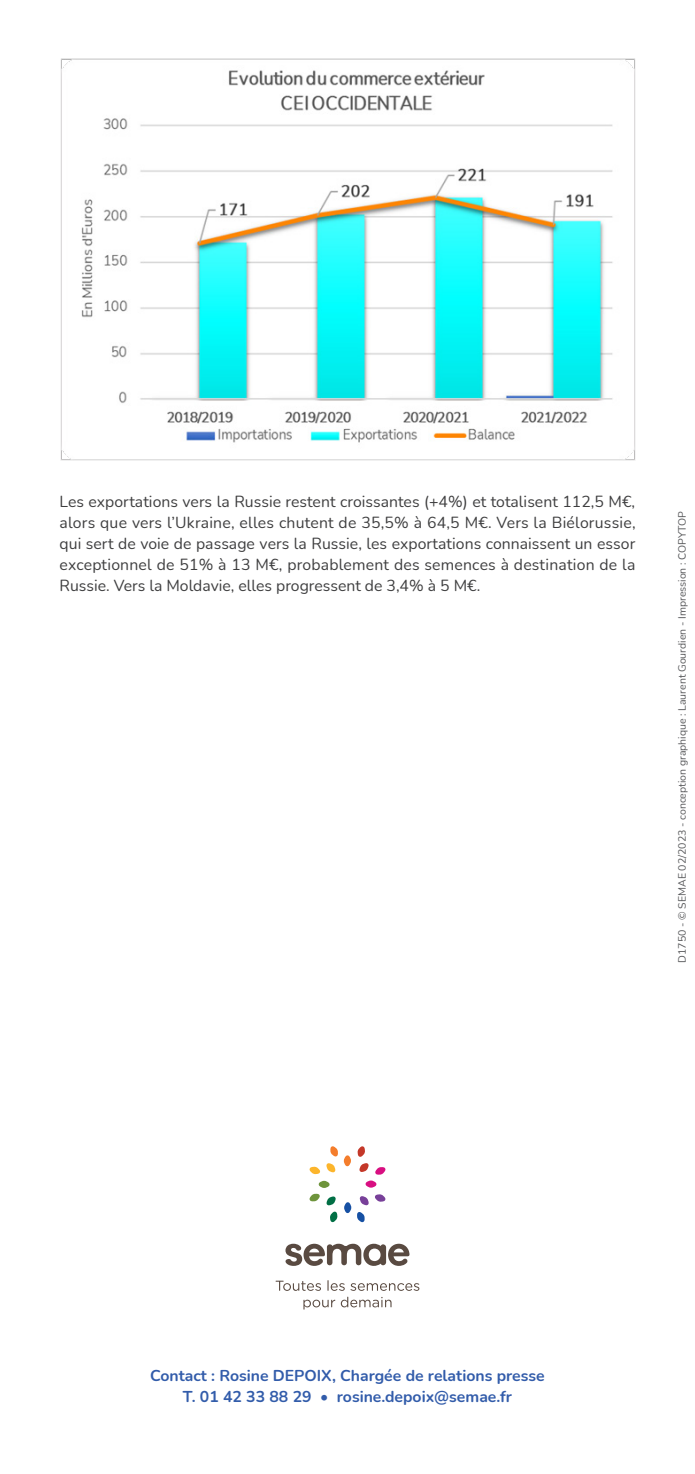
<style>
.page{position:relative;width:695px;height:1474px;background:#fff}
.page>*{position:absolute;margin:0;border:0;box-sizing:border-box;transform-origin:0 0}
.Texte{font:15.75px/21px "Nunito";color:#3e3e3f;text-align:justify}
.contact{font:700 15.75px "Nunito";color:#325caa}
.t1{font:10.5px "Nunito";color:#57585a}
</style>
<div class="page">
<img style="left:60px;top:59px;width:575px;height:402px">
<svg style="left:344px;top:1155px;width:7px;height:11px"></svg>
<svg style="left:326px;top:1163px;width:9px;height:9px"></svg>
<svg style="left:330px;top:1146px;width:8px;height:10px"></svg>
<svg style="left:309px;top:1166px;width:11px;height:8px"></svg>
<svg style="left:309px;top:1193px;width:11px;height:8px"></svg>
<svg style="left:330px;top:1211px;width:7px;height:11px"></svg>
<svg style="left:357px;top:1212px;width:8px;height:10px"></svg>
<svg style="left:375px;top:1167px;width:11px;height:7px"></svg>
<svg style="left:318px;top:1180px;width:12px;height:7px"></svg>
<svg style="left:326px;top:1196px;width:10px;height:9px"></svg>
<svg style="left:344px;top:1202px;width:7px;height:11px"></svg>
<svg style="left:359px;top:1194px;width:27px;height:11px"></svg>
<svg style="left:365px;top:1180px;width:11px;height:7px"></svg>
<svg style="left:357px;top:1146px;width:12px;height:26px"></svg>
<svg style="left:275px;top:1280px;width:46px;height:10px"></svg>
<svg style="left:327px;top:1280px;width:92px;height:10px"></svg>
<svg style="left:303px;top:1299px;width:32px;height:10px"></svg>
<svg style="left:341px;top:1296px;width:50px;height:11px"></svg>
<svg style="left:285px;top:1243px;width:125px;height:22px"></svg>
<p class="Texte" style="left:60px;top:490px;width:577px">Les exportations vers la Russie restent croissantes (+4%) et totalisent 112,5 M€, alors que vers l’Ukraine, elles chutent de 35,5% à 64,5 M€. Vers la Biélorussie, qui sert de voie de passage vers la Russie, les exportations connaissent un essor exceptionnel de 51% à 13 M€, probablement des semences à destination de la Russie. Vers la Moldavie, elles progressent de 3,4% à 5 M€.</p>
<p class="t1" style="left:674px;top:962px;width:453px;rotate:-90deg">D1750 - © SEMAE 02/2023 - conception graphique : Laurent Gourdien - Impression : COPYTOP</p>
<p class="contact" style="left:150px;top:1363px;width:396px">Contact : Rosine DEPOIX, Chargée de relations presse</p>
<p class="contact" style="left:183px;top:1384px;width:330px">T. 01 42 33 88 29 • rosine.depoix@semae.fr</p>
</div>
